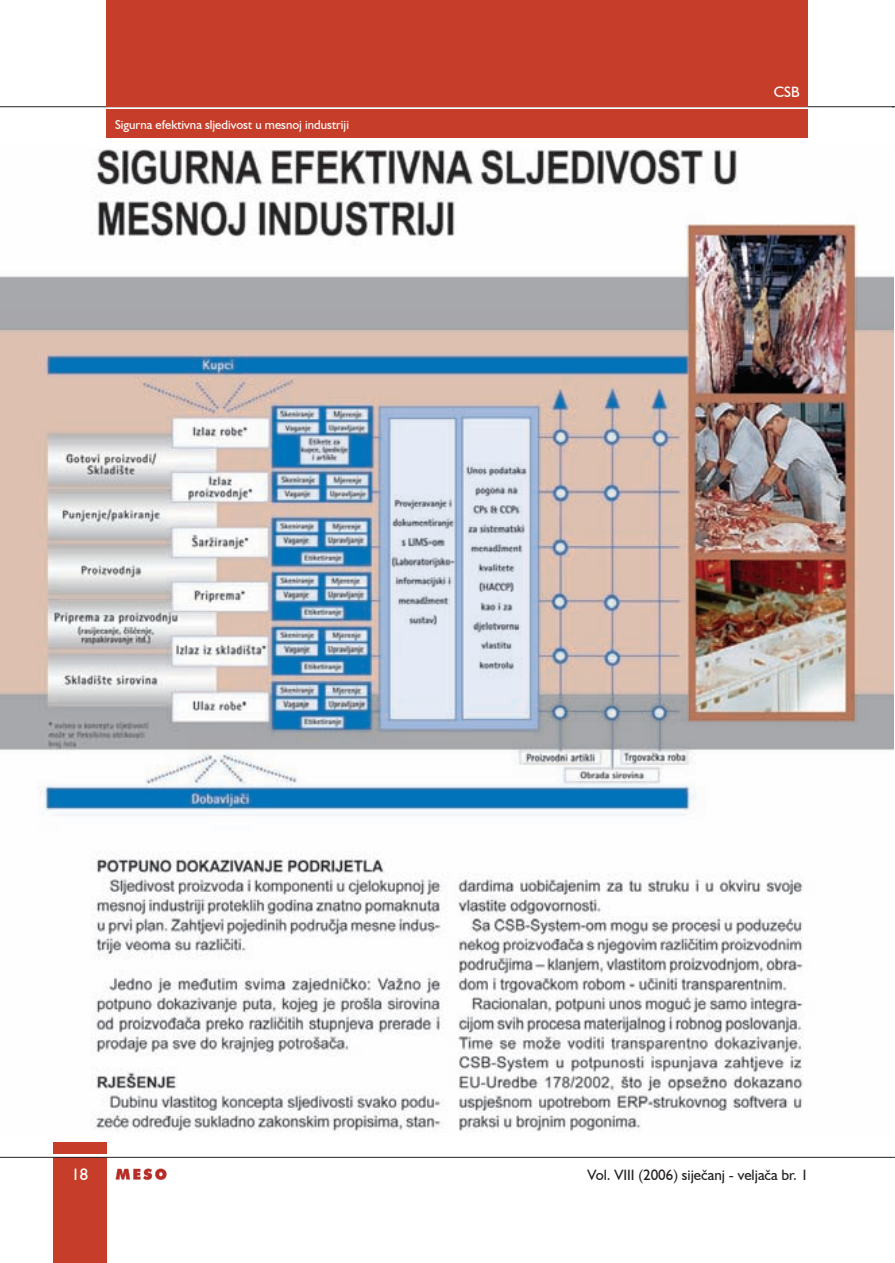
<style>
.page{position:relative;width:895px;height:1263px;background:#fff}
.page>*{position:absolute;margin:0;border:0;box-sizing:border-box;transform-origin:0 0}
.t1{font:16.5px "Humanist 521 BT";color:#fff}
.t2{font:15px "Humanist 521 BT";color:#231f20}
.t3{font:15px "Humanist 521 BT";color:#fff}
.t4{font:12.75px "Humanist 521 BT";color:#fff}
</style>
<div class="page">
<svg style="left:116px;top:1168px;width:51px;height:12px"></svg>
<div style="left:53px;top:1157px;width:53px;height:106px;background:#c63e2a"></div>
<hr style="left:0;top:1157px;width:893px;height:1px;background:#231f20">
<div style="left:53px;top:1143px;width:53px;height:11px;background:#c63e2a"></div>
<hr style="left:0;top:106px;width:893px;height:1px;background:#231f20">
<div style="left:106px;top:0;width:702px;height:107px;background:#c63e2a"></div>
<div style="left:106px;top:110px;width:702px;height:28px;background:#c63e2a"></div>
<img style="left:0;top:149px;width:893px;height:983px">
<p class="t4" style="left:115px;top:117px;width:235px">Sigurna efektivna sljedivost u mesnoj industriji</p>
<p class="t3" style="left:774px;top:83px;width:28px">CSB</p>
<p class="t1" style="left:72px;top:1164px;width:18px">18</p>
<p class="t2" style="left:587px;top:1165px;width:222px">Vol. VIII (2006) siječanj - veljača br. 1</p>
</div>
